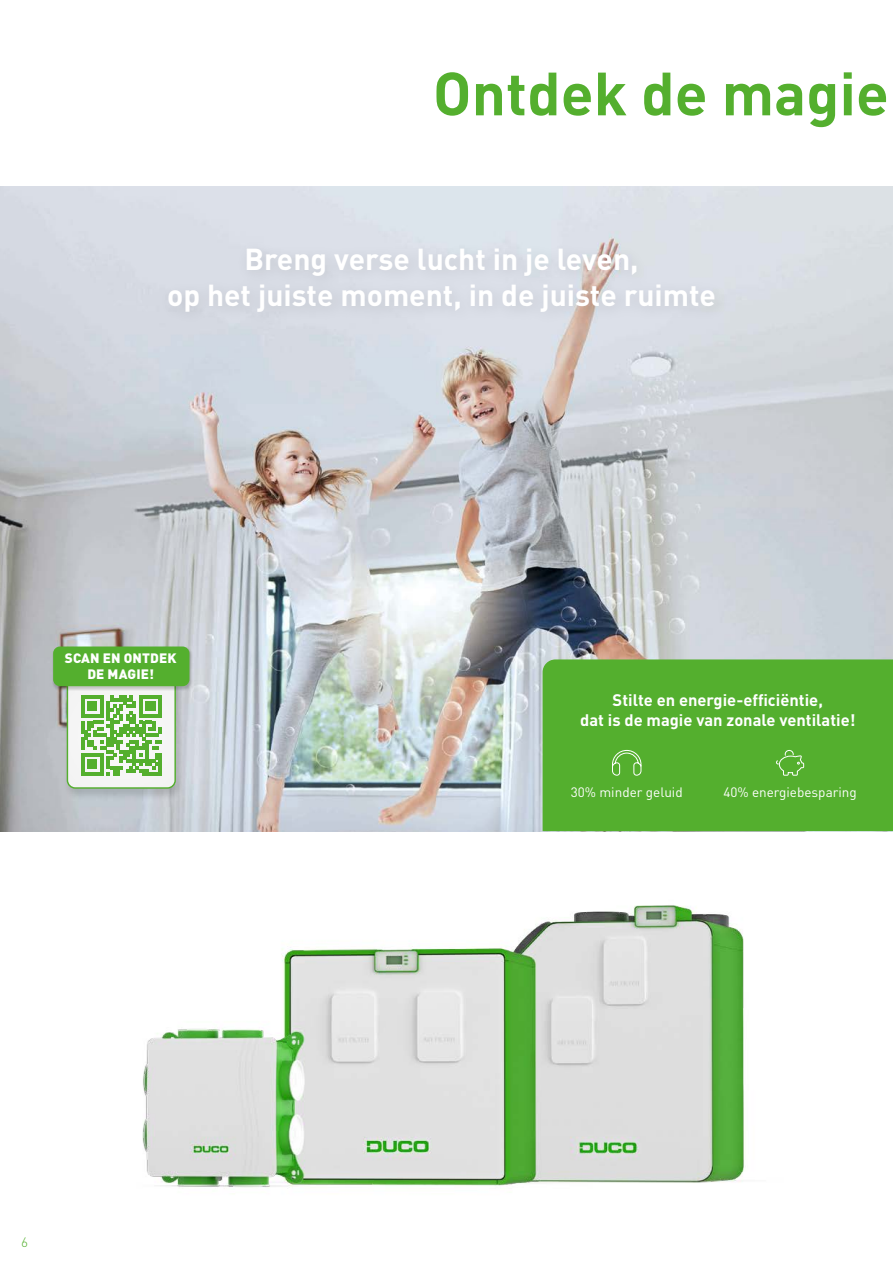
<style>
.page{position:relative;width:893px;height:1263px;background:#fff}
.page>*{position:absolute;margin:0;border:0;box-sizing:border-box;transform-origin:0 0}
.t1{font:700 60px "DINOT";color:#54af2e}
.t2{font:700 30px/36px "DINOT";color:#fff;text-align:center}
.t3{font:700 16.5px/19.8px "DINOT";color:#fff;text-align:center}
.t4{font:13.5px "DINOT";color:#fff}
.t5{font:900 13.5px/16.2px "DINOT";letter-spacing:.01em;color:#fff;text-align:center}
.t6{font:300 13.5px "DINOT";color:#54af2e}
</style>
<div class="page">
<img style="left:0;top:187px;width:893px;height:644px">
<div style="left:63px;top:680px;width:123px;height:120px;background:#000;opacity:.15"></div>
<div style="left:55px;top:670px;width:133px;height:120px;background:#fff;opacity:.75"></div>
<svg style="left:66px;top:691px;width:111px;height:98px"></svg>
<div style="left:52px;top:646px;width:141px;height:45px;background:#000;opacity:.2"></div>
<div style="left:53px;top:646px;width:136px;height:40px;background:#54af2e;border-radius:7px"></div>
<div style="left:158px;top:237px;width:573px;height:91px;background:#d8dce5"></div>
<div style="left:543px;top:659px;width:350px;height:172px;background:#54af2e"></div>
<svg style="left:611px;top:750px;width:31px;height:26px"></svg>
<svg style="left:775px;top:749px;width:29px;height:27px"></svg>
<img style="left:142px;top:905px;width:604px;height:283px">
<h1 class="t1" style="left:433px;top:53px;width:457px">Ontdek de magie</h1>
<h2 class="t2" style="left:167px;top:240px;width:550px">Breng verse lucht in je leven,<br>op het juiste moment, in de juiste ruimte</h2>
<p class="t5" style="left:65px;top:649px;width:113px">SCAN EN ONTDEK<br>DE MAGIE!</p>
<p class="t3" style="left:580px;top:690px;width:277px">Stilte en energie-efficiëntie,<br>dat is de magie van zonale ventilatie!</p>
<p class="t4" style="left:571px;top:783px;width:113px">30% minder geluid</p>
<p class="t4" style="left:723px;top:783px;width:135px">40% energiebesparing</p>
<p class="t6" style="left:21px;top:1233px;width:8px">6</p>
</div>
